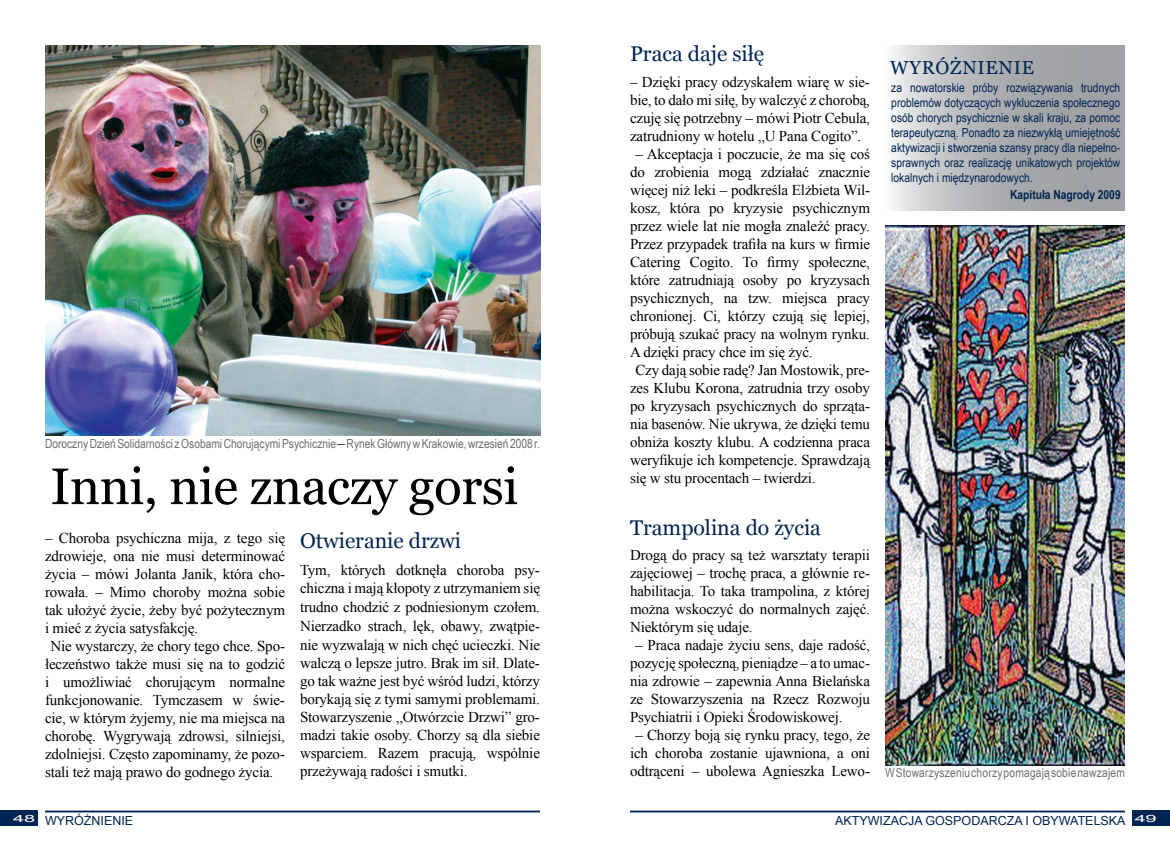
<style>
.page{position:relative;width:1170px;height:851px;background:#fff}
.page>*{position:absolute;margin:0;border:0;box-sizing:border-box;transform-origin:0 0}
.t1{font:51.25px "Georgia";letter-spacing:-.01em;color:#000}
.t2{font:21.25px "Georgia";color:#012552}
.t3{font:18.75px "Georgia";letter-spacing:.04em;color:#012552}
.t4{font:15px/18px "Times New Roman";letter-spacing:-.01em;color:#000;text-align:justify}
.t5{font:12.5px/15px "Arial Narrow";color:#012552;text-align:justify}
.t6{font:12.5px "Arial Narrow";color:#6d6e71}
.t7{font:12.5px "Arial";color:#012552}
.t8{font:700 12.5px "Arial Narrow";color:#012552}
.t9{font:10px "Arial";color:#fff;scale:2 1}
.s1{font-family:"Times New Roman";font-size:15px;color:#000}
</style>
<div class="page">
<hr style="left:630px;top:810px;width:494px;height:2px;background:#012552">
<div style="left:1131px;top:810px;width:38px;height:15px;background:#012552"></div>
<div style="left:0;top:810px;width:38px;height:15px;background:#012552"></div>
<hr style="left:45px;top:810px;width:495px;height:2px;background:#012552">
<img style="left:45px;top:45px;width:495px;height:390px">
<svg style="left:892px;top:45px;width:232px;height:165px;background:#b3b5b7"></svg>
<img style="left:885px;top:225px;width:239px;height:540px">
<p class="t6" style="left:45px;top:434px;width:496px">Doroczny Dzień Solidarności z Osobami Chorującymi Psychicznie <span class="s1">–</span>Rynek Główny w Krakowie, wrzesień 2008 r.</p>
<h1 class="t1" style="left:50px;top:457px;width:469px">Inni, nie znaczy gorsi</h1>
<p class="t4" style="left:45px;top:528px;width:241px">– Choroba psychiczna mija, z tego się</p>
<p class="t4" style="left:45px;top:546px;width:241px">zdrowieje, ona nie musi determinować</p>
<p class="t4" style="left:45px;top:564px;width:241px">życia – mówi Jolanta Janik, która cho-</p>
<p class="t4" style="left:45px;top:582px;width:241px">rowała. – Mimo choroby można sobie</p>
<p class="t4" style="left:45px;top:600px;width:241px">tak ułożyć życie, żeby być pożytecznym</p>
<p class="t4" style="left:45px;top:618px;width:155px">i mieć z życia satysfakcję.</p>
<p class="t4" style="left:50px;top:636px;width:236px">Nie wystarczy, że chory tego chce. Spo-</p>
<p class="t4" style="left:45px;top:654px;width:241px">łeczeństwo także musi się na to godzić</p>
<p class="t4" style="left:45px;top:672px;width:241px">i umożliwiać chorującym normalne</p>
<p class="t4" style="left:45px;top:690px;width:241px">funkcjonowanie. Tymczasem w świe-</p>
<p class="t4" style="left:45px;top:708px;width:241px">cie, w którym żyjemy, nie ma miejsca na</p>
<p class="t4" style="left:45px;top:726px;width:241px">chorobę. Wygrywają zdrowsi, silniejsi,</p>
<p class="t4" style="left:45px;top:744px;width:241px">zdolniejsi. Często zapominamy, że pozo-</p>
<p class="t4" style="left:45px;top:762px;width:230px">stali też mają prawo do godnego życia.</p>
<h2 class="t2" style="left:300px;top:529px;width:163px">Otwieranie drzwi</h2>
<p class="t4" style="left:300px;top:560px;width:241px;line-height:18.4px">Tym, których dotknęła choroba psy&shy;chiczna i mają kłopoty z utrzymaniem się trudno chodzić z podniesionym czołem.<br>Nierzadko strach, lęk, obawy, zwątpie&shy;nie wyzwalają w nich chęć ucieczki. Nie walczą o lepsze jutro. Brak im sił. Dlate&shy;go tak ważne jest być wśród ludzi, którzy borykają się z tymi samymi problemami.<br>Stowarzyszenie „Otwórzcie Drzwi” gro&shy;madzi takie osoby. Chorzy są dla siebie wsparciem. Razem pracują, wspólnie przeżywają radości i smutki.</p>
<h2 class="t2" style="left:630px;top:42px;width:136px">Praca daje siłę</h2>
<p class="t4" style="left:630px;top:73px;width:241px">– Dzięki pracy odzyskałem wiarę w sie&shy;bie, to dało mi siłę, by walczyć z chorobą, czuję się potrzebny – mówi Piotr Cebula, zatrudniony w hotelu „U Pana Cogito”.</p>
<p class="t4" style="left:635px;top:145px;width:236px">– Akceptacja i poczucie, że ma się coś</p>
<p class="t4" style="left:630px;top:163px;width:241px">do zrobienia mogą zdziałać znacznie</p>
<p class="t4" style="left:630px;top:181px;width:241px">więcej niż leki – podkreśla Elżbieta Wil-</p>
<p class="t4" style="left:630px;top:199px;width:241px">kosz, która po kryzysie psychicznym</p>
<p class="t4" style="left:630px;top:217px;width:241px">przez wiele lat nie mogła znaleźć pracy.</p>
<p class="t4" style="left:630px;top:235px;width:241px">Przez przypadek trafiła na kurs w firmie</p>
<p class="t4" style="left:630px;top:253px;width:241px">Catering Cogito. To firmy społeczne,</p>
<p class="t4" style="left:630px;top:271px;width:241px">które zatrudniają osoby po kryzysach</p>
<p class="t4" style="left:630px;top:289px;width:241px">psychicznych, na tzw. miejsca pracy</p>
<p class="t4" style="left:630px;top:307px;width:241px">chronionej. Ci, którzy czują się lepiej,</p>
<p class="t4" style="left:630px;top:325px;width:241px">próbują szukać pracy na wolnym rynku.</p>
<p class="t4" style="left:630px;top:343px;width:184px">A dzięki pracy chce im się żyć.</p>
<p class="t4" style="left:635px;top:361px;width:236px">Czy dają sobie radę? Jan Mostowik, pre-</p>
<p class="t4" style="left:630px;top:379px;width:241px">zes Klubu Korona, zatrudnia trzy osoby</p>
<p class="t4" style="left:630px;top:397px;width:241px">po kryzysach psychicznych do sprząta-</p>
<p class="t4" style="left:630px;top:415px;width:241px">nia basenów. Nie ukrywa, że dzięki temu</p>
<p class="t4" style="left:630px;top:433px;width:241px">obniża koszty klubu. A codzienna praca</p>
<p class="t4" style="left:630px;top:451px;width:241px">weryfikuje ich kompetencje. Sprawdzają</p>
<p class="t4" style="left:630px;top:469px;width:187px">się w stu procentach – twierdzi.</p>
<h2 class="t2" style="left:630px;top:515px;width:192px">Trampolina do życia</h2>
<p class="t4" style="left:630px;top:545px;width:241px">Drogą do pracy są też warsztaty terapii zajęciowej – trochę praca, a głównie re&shy;habilitacja. To taka trampolina, z której można wskoczyć do normalnych zajęć.<br>Niektórym się udaje.</p>
<p class="t4" style="left:630px;top:635px;width:241px;text-indent:5px">– Praca nadaje życiu sens, daje radość, pozycję społeczną, pieniądze – a to umac&shy;nia zdrowie – zapewnia Anna Bielańska ze Stowarzyszenia na Rzecz Rozwoju Psychiatrii i Opieki Środowiskowej.</p>
<p class="t4" style="left:630px;top:725px;width:241px;text-align:center">– Chorzy boją się rynku pracy, tego, że ich choroba zostanie ujawniona, a oni odtrąceni – ubolewa Agnieszka Lewo-</p>
<p class="t3" style="left:890px;top:57px;width:145px">WYRÓŻNIENIE</p>
<p class="t5" style="left:891px;top:79px;width:230px">za nowatorskie próby rozwiązywania trudnych problemów dotyczących wykluczenia społecznego osób chorych psychicznie w skali kraju, za pomoc terapeutyczną. Ponadto za niezwykłą umiejętność aktywizacji i stworzenia szansy pracy dla niepełno&shy;sprawnych oraz realizację unikatowych projektów lokalnych i międzynarodowych.</p>
<p class="t8" style="left:1010px;top:185px;width:112px">Kapituła Nagrody 2009</p>
<p class="t6" style="left:884px;top:763px;width:241px">WStowarzyszeniu chorzy pomagają sobie nawzajem</p>
<p class="t7" style="left:45px;top:812px;width:90px">WYRÓŻNIENIE</p>
<p class="t9" style="left:13px;top:811px;width:13px">48</p>
<p class="t9" style="left:1134px;top:811px;width:13px">49</p>
<p class="t7" style="left:835px;top:812px;width:292px">AKTYWIZACJA GOSPODARCZA I OBYWATELSKA</p>
</div>
